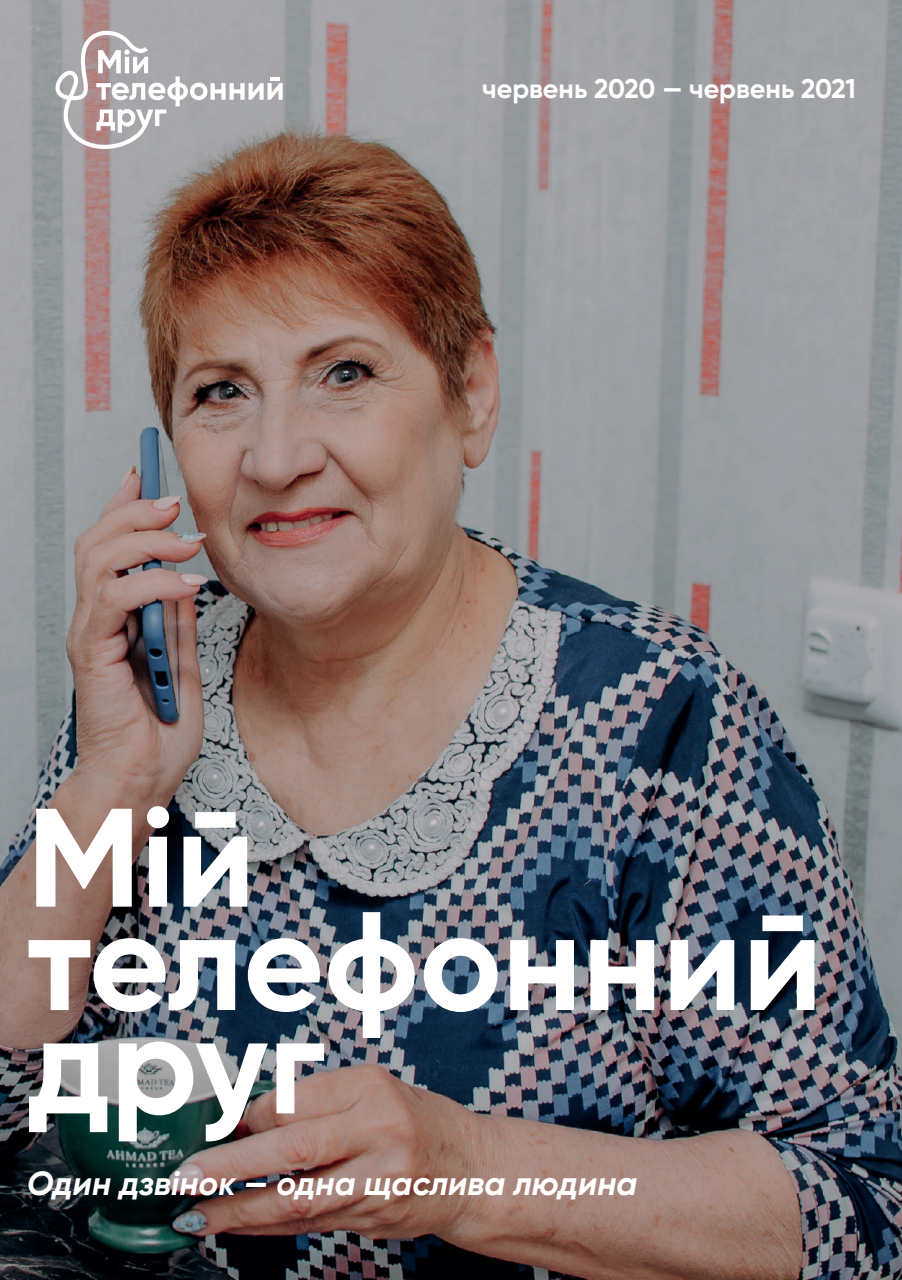
<style>
.page{position:relative;width:902px;height:1280px;background:#fff}
.page>*{position:absolute;margin:0;border:0;box-sizing:border-box;transform-origin:0 0}
.t1{font:700 139.8px/103.4px "Gilroy";color:#fff}
.t2{font:italic 700 33.45px "Gilroy";color:#fff}
.t3{font:700 27px "Gilroy";color:#fff}
</style>
<div class="page">
<img style="left:0;top:0;width:901px;height:1280px">
<svg style="left:55px;top:29px;width:227px;height:120px"></svg>
<p class="t3" style="left:482px;top:71px;width:375px">червень 2020 — червень 2021</p>
<h1 class="t1" style="left:27px;top:805px;width:796px">Мій телефонний друг</h1>
<p class="t2" style="left:27px;top:1162px;width:611px">Один дзвінок — одна щаслива людина</p>
</div>
